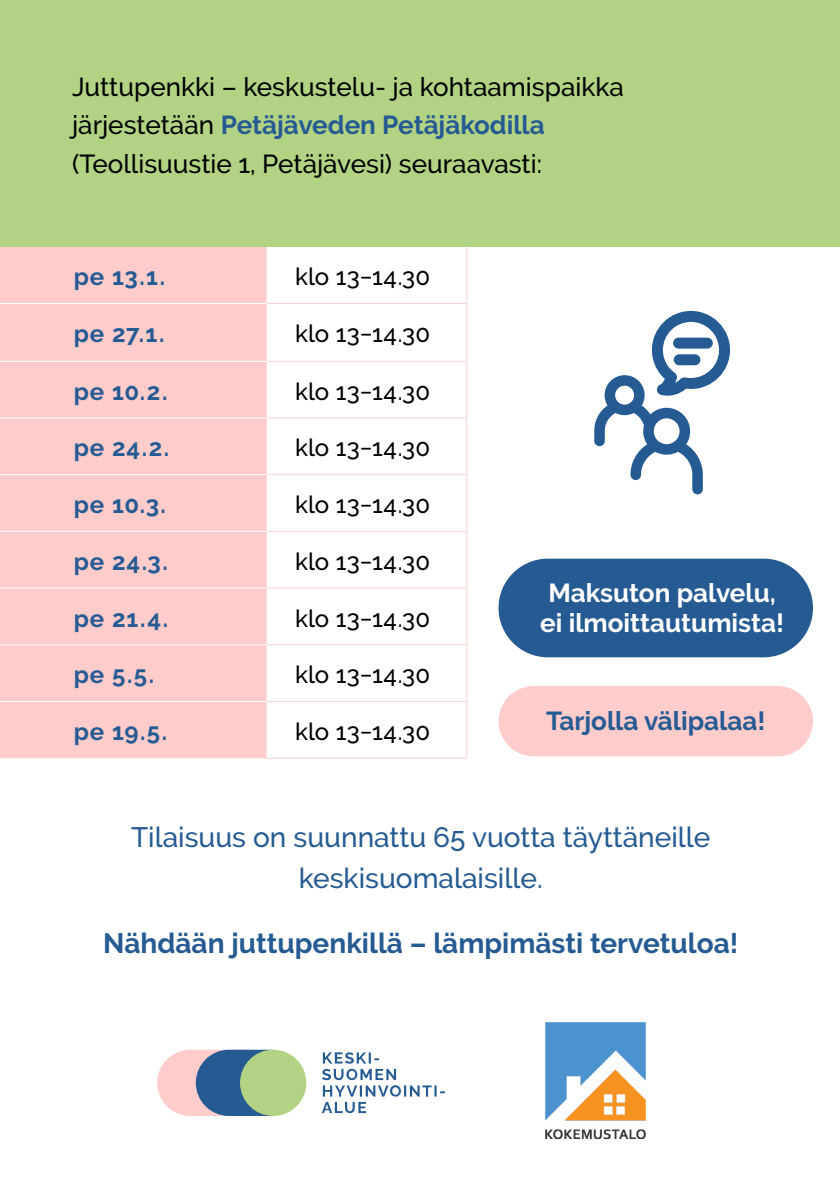
<style>
.page{position:relative;width:840px;height:1191px;background:#fff}
.page>*{position:absolute;margin:0;border:0;box-sizing:border-box;transform-origin:0 0}
.t1{font:500 28px/40.2px "Raleway";color:#255b92;text-align:center}
.t2{font:700 28px "Raleway";color:#255b92}
.t3{font:500 26px/38px "Raleway";color:#000}
.p1{font:700 26px/30px "Raleway";color:#fff;text-align:center}
.p1-2{font:700 26px "Raleway";color:#255b92}
.p1-3{font:500 24px "Raleway";letter-spacing:.005em;color:#000}
.p1-4{font:700 24px "Raleway";letter-spacing:.04em;color:#255b92}
.s1{font-weight:700;color:#255b92}
</style>
<div class="page">
<svg style="left:322px;top:1052px;width:122px;height:61px"></svg>
<svg style="left:157px;top:1049px;width:110px;height:67px;background:#969ab4"></svg>
<div style="left:240px;top:1049px;width:66px;height:67px;background:#b3d384;border-radius:50%"></div>
<img style="left:545px;top:1022px;width:101px;height:118px">
<div style="left:0;top:247px;width:266px;height:511px;background:#fcc"></div>
<svg style="left:266px;top:247px;width:200px;height:510px"></svg>
<div style="left:0;top:304px;width:266px;height:283px;background:#fcc"></div>
<hr style="left:0;top:361px;width:266px;height:1px;background:#fff">
<hr style="left:0;top:417px;width:266px;height:1px;background:#fff">
<hr style="left:0;top:303px;width:266px;height:1px;background:#fff">
<hr style="left:266px;top:303px;width:200px;height:1px;background:#f9d0da">
<hr style="left:266px;top:361px;width:200px;height:1px;background:#f9d0da">
<hr style="left:266px;top:417px;width:200px;height:1px;background:#f9d0da">
<hr style="left:266px;top:474px;width:200px;height:1px;background:#f9d0da">
<hr style="left:266px;top:531px;width:200px;height:1px;background:#f9d0da">
<hr style="left:0;top:474px;width:266px;height:1px;background:#fff">
<hr style="left:0;top:531px;width:266px;height:1px;background:#fff">
<hr style="left:266px;top:587px;width:200px;height:1px;background:#f9d0da">
<hr style="left:266px;top:644px;width:200px;height:1px;background:#f9d0da">
<hr style="left:266px;top:701px;width:200px;height:1px;background:#f9d0da">
<hr style="left:0;top:587px;width:266px;height:1px;background:#fff">
<hr style="left:0;top:644px;width:266px;height:1px;background:#fff">
<hr style="left:0;top:701px;width:266px;height:1px;background:#fff">
<hr style="left:466px;top:247px;width:1px;height:56px;background:#fcc">
<hr style="left:466px;top:303px;width:1px;height:58px;background:#fcc">
<hr style="left:466px;top:361px;width:1px;height:57px;background:#fcc">
<hr style="left:466px;top:418px;width:1px;height:57px;background:#fcc">
<hr style="left:466px;top:475px;width:1px;height:56px;background:#fcc">
<hr style="left:466px;top:531px;width:1px;height:57px;background:#fcc">
<hr style="left:466px;top:588px;width:1px;height:57px;background:#fcc">
<hr style="left:466px;top:645px;width:1px;height:56px;background:#fcc">
<hr style="left:466px;top:701px;width:1px;height:56px;background:#fcc">
<hr style="left:266px;top:757px;width:201px;height:1px;background:#fcc">
<div style="left:0;top:0;width:839px;height:247px;background:#b3d384"></div>
<div style="left:498px;top:558px;width:314px;height:99px;background:#255b92;border-radius:49px"></div>
<div style="left:498px;top:686px;width:314px;height:70px;background:#fcc;border-radius:35px"></div>
<svg style="left:594px;top:311px;width:135px;height:183px"></svg>
<div style="left:672px;top:338px;width:40px;height:10px;background:#255b92;border-radius:5px"></div>
<div style="left:673px;top:354px;width:27px;height:11px;background:#255b92;border-radius:5px"></div>
<p class="t3" style="left:72px;top:68px;width:553px">Juttupenkki – keskustelu- ja kohtaamispaikka järjestetään <span class="s1">Petäjäveden Petäjäkodilla </span>(Teollisuustie 1, Petäjävesi) seuraavasti:</p>
<p class="p1-4" style="left:74px;top:263px;width:93px">pe 13.1.</p>
<p class="p1-3" style="left:295px;top:263px;width:137px">klo 13−14.30</p>
<p class="p1-4" style="left:74px;top:320px;width:92px">pe 27.1.</p>
<p class="p1-3" style="left:295px;top:320px;width:137px">klo 13−14.30</p>
<p class="p1-4" style="left:74px;top:377px;width:95px">pe 10.2.</p>
<p class="p1-3" style="left:295px;top:377px;width:137px">klo 13−14.30</p>
<p class="p1-4" style="left:74px;top:434px;width:97px">pe 24.2.</p>
<p class="p1-3" style="left:295px;top:434px;width:137px">klo 13−14.30</p>
<p class="p1-4" style="left:74px;top:491px;width:94px">pe 10.3.</p>
<p class="p1-3" style="left:295px;top:491px;width:137px">klo 13−14.30</p>
<p class="p1-4" style="left:74px;top:548px;width:96px">pe 24.3.</p>
<p class="p1-3" style="left:295px;top:547px;width:137px">klo 13−14.30</p>
<p class="p1-4" style="left:74px;top:604px;width:96px">pe 21.4.</p>
<p class="p1-3" style="left:295px;top:604px;width:137px">klo 13−14.30</p>
<p class="p1-4" style="left:74px;top:661px;width:82px">pe 5.5.</p>
<p class="p1-3" style="left:295px;top:661px;width:137px">klo 13−14.30</p>
<p class="p1-4" style="left:74px;top:718px;width:95px">pe 19.5.</p>
<p class="p1-3" style="left:295px;top:717px;width:137px">klo 13−14.30</p>
<p class="p1" style="left:540px;top:578px;width:245px">Maksuton palvelu, ei ilmoittautumista!</p>
<p class="p1-2" style="left:546px;top:706px;width:220px">Tarjolla välipalaa!</p>
<p class="t1" style="left:131px;top:817px;width:580px">Tilaisuus on suunnattu 65 vuotta täyttäneille keskisuomalaisille.</p>
<p class="t2" style="left:103px;top:927px;width:636px">Nähdään juttupenkillä – lämpimästi tervetuloa!</p>
</div>
